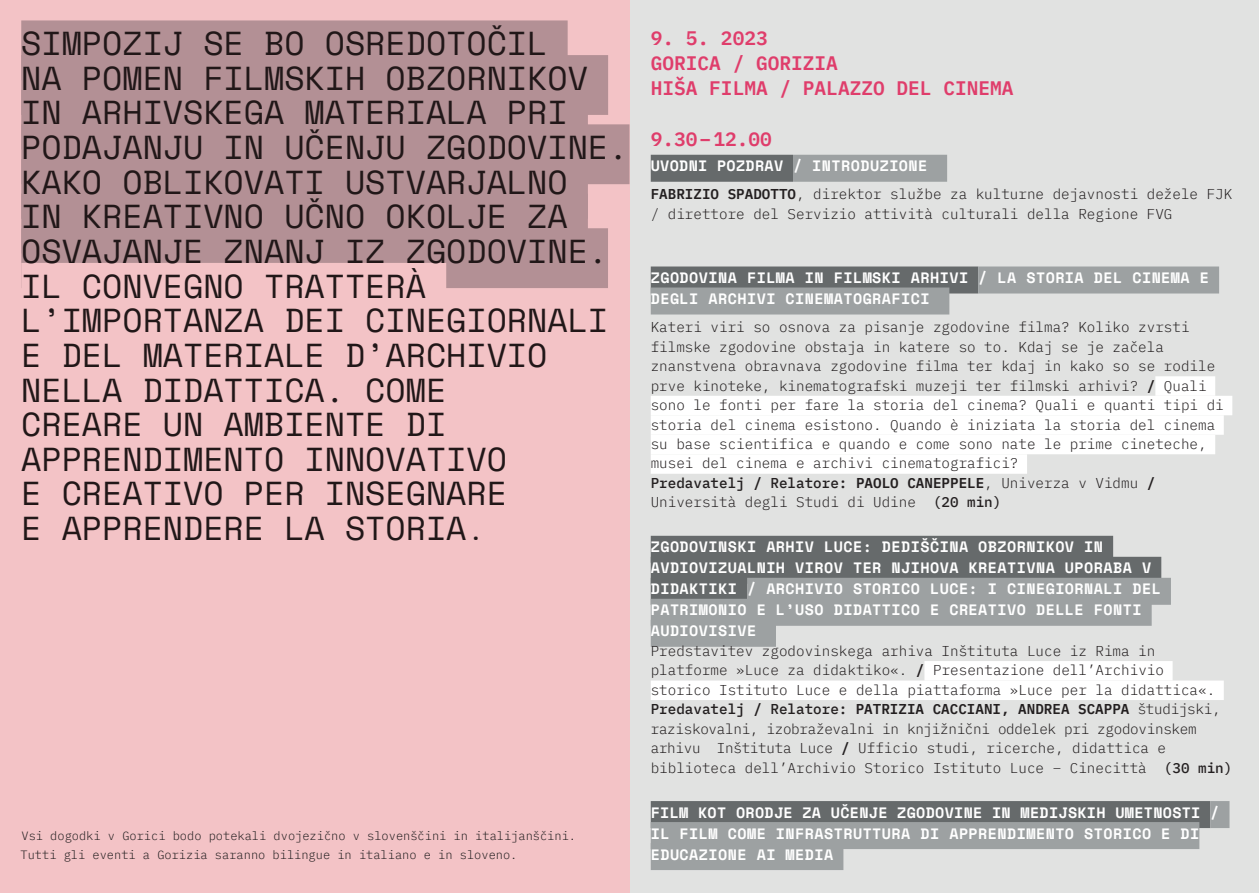
<style>
.page{position:relative;width:1259px;height:893px;background:#fff}
.page>*{position:absolute;margin:0;border:0;box-sizing:border-box;transform-origin:0 0}
.t1{font:33px/34.7px "Space Mono";color:#231f20}
.t2{font:600 19.5px/25.2px "IBM Plex Mono";color:#df3d6b}
.t3{font:700 15px/21px "Space Mono";letter-spacing:.03em;color:#fff}
.t4{font:300 14.25px/19.5px "IBM Plex Mono";color:#231f20}
.t5{font:300 12px/19.5px "IBM Plex Mono";color:#231f20}
.s1{font-family:"IBM Plex Mono";font-weight:300;font-size:31.5px}
.s2{font-weight:600}
.s3{font-weight:500}
</style>
<div class="page">
<div style="left:629px;top:0;width:630px;height:893px;background:#e1e2e1"></div>
<div style="left:0;top:0;width:629px;height:893px;background:#f3c3c6"></div>
<div style="left:21px;top:20px;width:546px;height:60px;background:#b39095"></div>
<div style="left:21px;top:55px;width:587px;height:60px;background:#b39095"></div>
<div style="left:21px;top:90px;width:567px;height:60px;background:#b39095"></div>
<div style="left:21px;top:124px;width:608px;height:60px;background:#b39095"></div>
<div style="left:21px;top:159px;width:567px;height:60px;background:#b39095"></div>
<div style="left:21px;top:194px;width:567px;height:59px;background:#b39095"></div>
<div style="left:21px;top:228px;width:587px;height:60px;background:#b39095"></div>
<div style="left:21px;top:263px;width:425px;height:60px;background:#f3c3c6"></div>
<div style="left:651px;top:155px;width:142px;height:27px;background:#666a6b"></div>
<div style="left:793px;top:155px;width:154px;height:27px;background:#9da1a2"></div>
<div style="left:651px;top:266px;width:327px;height:27px;background:#666a6b"></div>
<div style="left:978px;top:266px;width:241px;height:27px;background:#9da1a2"></div>
<div style="left:651px;top:287px;width:298px;height:27px;background:#9da1a2"></div>
<div style="left:1155px;top:376px;width:60px;height:20px;background:#fff"></div>
<div style="left:651px;top:396px;width:581px;height:19px;background:#fff"></div>
<div style="left:651px;top:415px;width:572px;height:20px;background:#fff"></div>
<div style="left:651px;top:435px;width:564px;height:19px;background:#fff"></div>
<div style="left:651px;top:454px;width:376px;height:20px;background:#fff"></div>
<div style="left:651px;top:536px;width:462px;height:27px;background:#666a6b"></div>
<div style="left:651px;top:557px;width:510px;height:27px;background:#666a6b"></div>
<div style="left:651px;top:578px;width:96px;height:27px;background:#666a6b"></div>
<div style="left:747px;top:578px;width:424px;height:27px;background:#9da1a2"></div>
<div style="left:651px;top:599px;width:500px;height:27px;background:#9da1a2"></div>
<div style="left:651px;top:620px;width:125px;height:27px;background:#9da1a2"></div>
<div style="left:924px;top:661px;width:248px;height:19px;background:#fff"></div>
<div style="left:651px;top:680px;width:572px;height:20px;background:#fff"></div>
<div style="left:651px;top:801px;width:559px;height:27px;background:#666a6b"></div>
<div style="left:1210px;top:801px;width:19px;height:27px;background:#9da1a2"></div>
<div style="left:651px;top:822px;width:548px;height:27px;background:#9da1a2"></div>
<div style="left:651px;top:843px;width:192px;height:27px;background:#9da1a2"></div>
<p class="t1" style="left:21px;top:25px;width:608px">SIMPOZIJ SE BO OSREDOTOČIL<br>NA POMEN FILMSKIH OBZORNIKOV<br>IN ARHIVSKEGA MATERIALA PRI<br>PODAJANJU IN UČENJU ZGODOVINE.<br>KAKO OBLIKOVATI USTVARJALNO<br>IN KREATIVNO UČNO OKOLJE ZA<br>OSVAJANJE ZNANJ IZ ZGODOVINE.<br>IL CONVEGNO TRATTERÀ<br>L’IMPORTANZA DEI CINEGIORNALI<br>E DEL MATERIALE D’ARCHIVIO<br>NELLA DIDATTICA. COME<br>CREARE UN AMBIENTE DI<br>APPRENDIMENTO INNOVATIVO<br>E CREATIVO PER INSEGNARE<br>E APPRENDERE LA STORIA<span class="s1">.</span></p>
<p class="t5" style="left:21px;top:825px;width:557px">Vsi dogodki v Gorici bodo potekali dvojezično v slovenščini in italijanščini.<br>Tutti gli eventi a Gorizia saranno bilingue in italiano e in sloveno.</p>
<h2 class="t2" style="left:651px;top:24px;width:364px">9. 5. 2023<br>GORICA / GORIZIA<br>HIŠA FILMA / PALAZZO DEL CINEMA</h2>
<h2 class="t2" style="left:651px;top:125px;width:123px">9.30–12.00</h2>
<p class="t3" style="left:651px;top:155px;width:278px">UVODNI POZDRAV / INTRODUZIONE</p>
<p class="t4" style="left:651px;top:183px;width:583px"><span class="s2">FABRIZIO SPADOTTO</span>, direktor službe za kulturne dejavnosti dežele FJK / direttore del Servizio attività culturali della Regione FVG</p>
<p class="t3" style="left:651px;top:267px;width:560px">ZGODOVINA FILMA IN FILMSKI ARHIVI / LA STORIA DEL CINEMA E<br>DEGLI ARCHIVI CINEMATOGRAFICI</p>
<p class="t4" style="left:651px;top:316px;width:574px">Kateri viri so osnova za pisanje zgodovine filma? Koliko zvrsti filmske zgodovine obstaja in katere so to. Kdaj se je začela znanstvena obravnava zgodovine filma ter kdaj in kako so se rodile prve kinoteke, kinematografski muzeji ter filmski arhivi? <span class="s2">/</span> Quali sono le fonti per fare la storia del cinema? Quali e quanti tipi di storia del cinema esistono. Quando è iniziata la storia del cinema su base scientifica e quando e come sono nate le prime cineteche, musei del cinema e archivi cinematografici?<br><span class="s3">Predavatelj</span> <span class="s2">/</span> <span class="s3">Relatore:</span> <span class="s2">PAOLO CANEPPELE</span>, Univerza v Vidmu <span class="s2">/ </span>Università degli Studi di Udine <span class="s3">(20 min)</span></p>
<p class="t3" style="left:651px;top:536px;width:511px">ZGODOVINSKI ARHIV LUCE: DEDIŠČINA OBZORNIKOV IN AVDIOVIZUALNIH VIROV TER NJIHOVA KREATIVNA UPORABA V DIDAKTIKI / ARCHIVIO STORICO LUCE: I CINEGIORNALI DEL PATRIMONIO E L’USO DIDATTICO E CREATIVO DELLE FONTI AUDIOVISIVE</p>
<p class="t4" style="left:651px;top:640px;width:583px">Predstavitev zgodovinskega arhiva Inštituta Luce iz Rima in platforme »Luce za didaktiko«. <span class="s2">/</span> Presentazione dell’Archivio<br>storico Istituto Luce e della piattaforma »Luce per la didattica«.<br><span class="s3">Predavatelj</span> <span class="s2">/</span> <span class="s3">Relatore:</span> <span class="s2">PATRIZIA CACCIANI, ANDREA SCAPPA</span> študijski, raziskovalni, izobraževalni in knjižnični oddelek pri zgodovinskem arhivu Inštituta Luce <span class="s2">/</span> Ufficio studi, ricerche, didattica e biblioteca dell’Archivio Storico Istituto Luce – Cinecittà <span class="s3">(30 min)</span></p>
<p class="t3" style="left:651px;top:801px;width:570px">FILM KOT ORODJE ZA UČENJE ZGODOVINE IN MEDIJSKIH UMETNOSTI /<br>IL FILM COME INFRASTRUTTURA DI APPRENDIMENTO STORICO E DI<br>EDUCAZIONE AI MEDIA</p>
</div>
